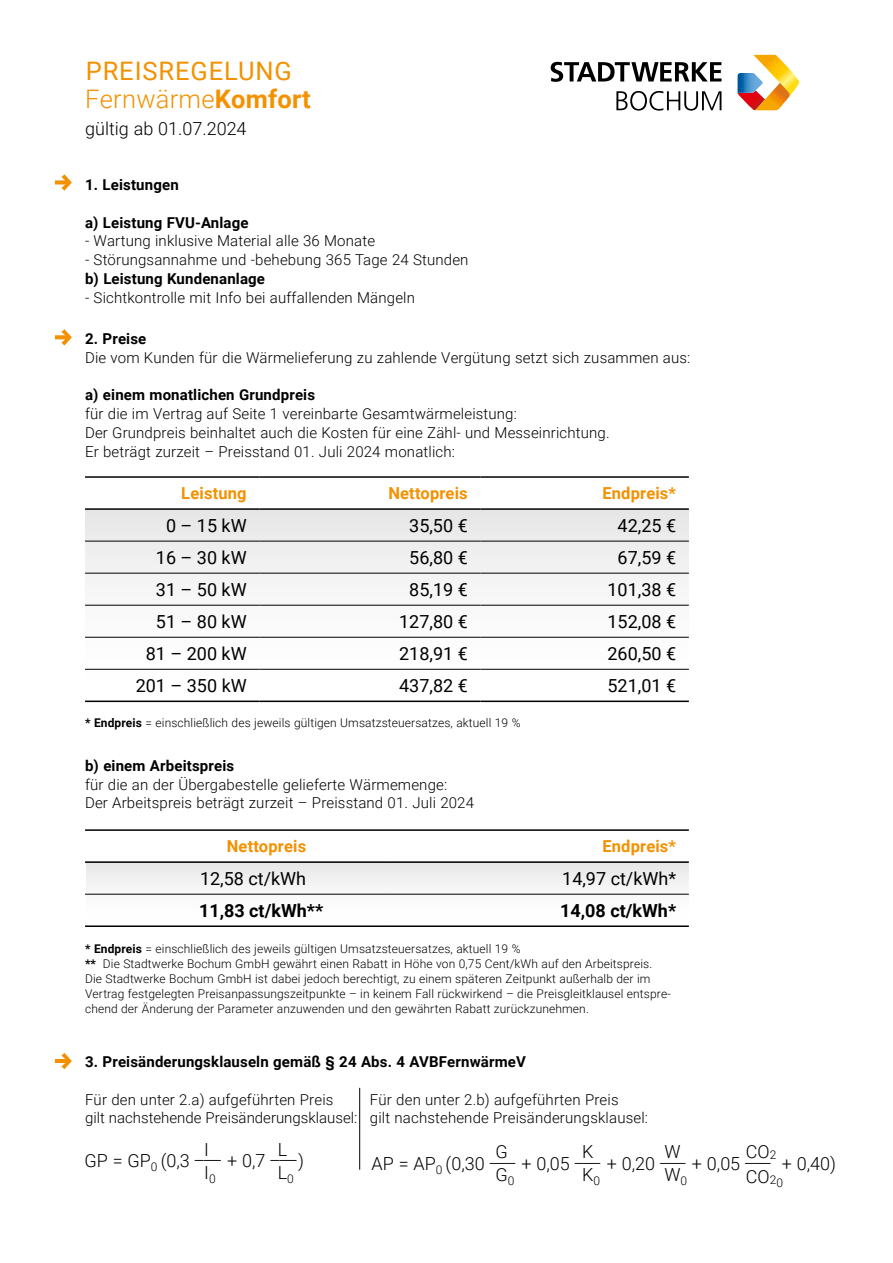
<style>
.page{position:relative;width:893px;height:1263px;background:#fff}
.page>*{position:absolute;margin:0;border:0;box-sizing:border-box;transform-origin:0 0}
.t1{font:25.5px/28.5px "Roboto";letter-spacing:.035em;color:#f39100}
.t2{font:18px "Roboto";color:#000}
.t3{font:300 18px "Roboto";color:#000}
.t4{font:700 18px "Roboto";color:#000}
.t5{font:700 16.5px "Roboto";letter-spacing:.01em;color:#f39100}
.t6{font:300 15px/18.8px "Roboto";letter-spacing:.01em;color:#000}
.t7{font:700 15px "Roboto";letter-spacing:.01em;color:#000}
.t8{font:300 12px/15px "Roboto";letter-spacing:.01em;color:#000}
.s1{font-weight:300}
.s2{font-weight:700}
.s3{font-size:12px}
</style>
<div class="page">
<svg style="left:55px;top:174px;width:17px;height:17px"></svg>
<svg style="left:737px;top:55px;width:62px;height:55px"></svg>
<svg style="left:616px;top:91px;width:105px;height:20px"></svg>
<svg style="left:551px;top:62px;width:170px;height:20px"></svg>
<svg style="left:55px;top:1053px;width:17px;height:16px"></svg>
<hr style="left:359px;top:1088px;width:1px;height:82px;background:#000">
<svg style="left:86px;top:863px;width:603px;height:31px"></svg>
<hr style="left:85px;top:829px;width:302px;height:2px;background:#000">
<hr style="left:387px;top:829px;width:302px;height:2px;background:#000">
<hr style="left:85px;top:861px;width:302px;height:2px;background:#000">
<hr style="left:387px;top:861px;width:302px;height:2px;background:#000">
<hr style="left:85px;top:925px;width:302px;height:2px;background:#000">
<hr style="left:387px;top:925px;width:302px;height:2px;background:#000">
<hr style="left:85px;top:894px;width:302px;height:1px;background:#000">
<hr style="left:387px;top:894px;width:302px;height:1px;background:#000">
<svg style="left:55px;top:329px;width:17px;height:16px"></svg>
<div style="left:85px;top:509px;width:604px;height:193px;background:linear-gradient(to bottom,#eae9e9,#fff)"></div>
<hr style="left:85px;top:541px;width:174px;height:1px;background:#000">
<hr style="left:259px;top:541px;width:221px;height:1px;background:#000">
<hr style="left:480px;top:541px;width:209px;height:1px;background:#000">
<hr style="left:85px;top:573px;width:174px;height:1px;background:#000">
<hr style="left:259px;top:573px;width:221px;height:1px;background:#000">
<hr style="left:480px;top:573px;width:209px;height:1px;background:#000">
<hr style="left:85px;top:605px;width:174px;height:1px;background:#000">
<hr style="left:259px;top:605px;width:221px;height:1px;background:#000">
<hr style="left:480px;top:605px;width:209px;height:1px;background:#000">
<hr style="left:85px;top:637px;width:174px;height:1px;background:#000">
<hr style="left:259px;top:637px;width:221px;height:1px;background:#000">
<hr style="left:480px;top:637px;width:209px;height:1px;background:#000">
<hr style="left:85px;top:669px;width:174px;height:1px;background:#000">
<hr style="left:259px;top:669px;width:221px;height:1px;background:#000">
<hr style="left:480px;top:669px;width:209px;height:1px;background:#000">
<hr style="left:85px;top:476px;width:174px;height:2px;background:#000">
<hr style="left:259px;top:476px;width:221px;height:2px;background:#000">
<hr style="left:480px;top:476px;width:209px;height:2px;background:#000">
<hr style="left:85px;top:508px;width:174px;height:2px;background:#000">
<hr style="left:259px;top:508px;width:221px;height:2px;background:#000">
<hr style="left:480px;top:508px;width:209px;height:2px;background:#000">
<hr style="left:85px;top:700px;width:174px;height:2px;background:#000">
<hr style="left:259px;top:700px;width:221px;height:2px;background:#000">
<hr style="left:480px;top:700px;width:209px;height:2px;background:#000">
<h1 class="t1" style="left:85px;top:56px;width:227px">PREISREGELUNG<br><span class="s1">Fernwärme</span><span class="s2">Komfort</span></h1>
<p class="t3" style="left:85px;top:116px;width:163px">gültig ab 01.07.2024</p>
<p class="t7" style="left:85px;top:174px;width:95px">1. Leistungen</p>
<p class="t7" style="left:85px;top:212px;width:165px">a) Leistung FVU-Anlage</p>
<p class="t6" style="left:85px;top:231px;width:292px">- Wartung inklusive Material alle 36 Monate</p>
<p class="t6" style="left:85px;top:250px;width:385px">- Störungsannahme und -behebung 365 Tage 24 Stunden</p>
<p class="t7" style="left:85px;top:268px;width:181px">b) Leistung Kundenanlage</p>
<p class="t6" style="left:85px;top:287px;width:331px">- Sichtkontrolle mit Info bei auffallenden Mängeln</p>
<p class="t7" style="left:85px;top:328px;width:63px">2. Preise</p>
<p class="t6" style="left:85px;top:348px;width:607px">Die vom Kunden für die Wärmelieferung zu zahlende Vergütung setzt sich zusammen aus:</p>
<p class="t7" style="left:85px;top:385px;width:232px">a) einem monatlichen Grundpreis</p>
<p class="t6" style="left:85px;top:404px;width:526px">für die im Vertrag auf Seite 1 vereinbarte Gesamtwärmeleistung:<br>Der Grundpreis beinhaltet auch die Kosten für eine Zähl- und Messeinrichtung.<br>Er beträgt zurzeit – Preisstand 01. Juli 2024 monatlich:</p>
<p class="t5" style="left:181px;top:481px;width:67px">Leistung</p>
<p class="t5" style="left:388px;top:481px;width:81px">Nettopreis</p>
<p class="t5" style="left:602px;top:481px;width:75px">Endpreis*</p>
<p class="t2" style="left:166px;top:513px;width:82px">0 – 15 kW</p>
<p class="t2" style="left:409px;top:513px;width:60px">35,50 €</p>
<p class="t2" style="left:618px;top:513px;width:60px">42,25 €</p>
<p class="t2" style="left:156px;top:545px;width:92px">16 – 30 kW</p>
<p class="t2" style="left:409px;top:545px;width:60px">56,80 €</p>
<p class="t2" style="left:618px;top:545px;width:60px">67,59 €</p>
<p class="t2" style="left:156px;top:577px;width:92px">31 – 50 kW</p>
<p class="t2" style="left:409px;top:577px;width:60px">85,19 €</p>
<p class="t2" style="left:607px;top:577px;width:70px">101,38 €</p>
<p class="t2" style="left:156px;top:609px;width:92px">51 – 80 kW</p>
<p class="t2" style="left:399px;top:609px;width:70px">127,80 €</p>
<p class="t2" style="left:607px;top:609px;width:70px">152,08 €</p>
<p class="t2" style="left:146px;top:641px;width:102px">81 – 200 kW</p>
<p class="t2" style="left:399px;top:641px;width:70px">218,91 €</p>
<p class="t2" style="left:607px;top:641px;width:70px">260,50 €</p>
<p class="t2" style="left:136px;top:673px;width:112px">201 – 350 kW</p>
<p class="t2" style="left:399px;top:673px;width:70px">437,82 €</p>
<p class="t2" style="left:607px;top:673px;width:70px">521,01 €</p>
<p class="t8" style="left:85px;top:715px;width:437px"><span class="s2">* Endpreis</span> = einschließlich des jeweils gültigen Umsatzsteuersatzes, aktuell 19 %</p>
<p class="t7" style="left:85px;top:755px;width:151px">b) einem Arbeitspreis</p>
<p class="t6" style="left:85px;top:774px;width:391px">für die an der Übergabestelle gelieferte Wärmemenge:<br>Der Arbeitspreis beträgt zurzeit – Preisstand 01. Juli 2024</p>
<p class="t5" style="left:227px;top:834px;width:81px">Nettopreis</p>
<p class="t5" style="left:602px;top:834px;width:75px">Endpreis*</p>
<p class="t2" style="left:200px;top:866px;width:108px">12,58 ct/kWh</p>
<p class="t2" style="left:562px;top:866px;width:115px">14,97 ct/kWh*</p>
<p class="t4" style="left:199px;top:898px;width:126px">11,83 ct/kWh**</p>
<p class="t4" style="left:560px;top:898px;width:117px">14,08 ct/kWh*</p>
<p class="t8" style="left:85px;top:941px;width:587px"><span class="s2">* Endpreis</span> = einschließlich des jeweils gültigen Umsatzsteuersatzes, aktuell 19 %<br><span class="s2">**</span> Die Stadtwerke Bochum GmbH gewährt einen Rabatt in Höhe von 0,75 Cent/kWh auf den Arbeitspreis.<br>Die Stadtwerke Bochum GmbH ist dabei jedoch berechtigt, zu einem späteren Zeitpunkt außerhalb der im Vertrag festgelegten Preisanpassungszeitpunkte – in keinem Fall rückwirkend – die Preisgleitklausel entspre&shy;chend der Änderung der Parameter anzuwenden und den gewährten Rabatt zurückzunehmen.</p>
<p class="t7" style="left:85px;top:1051px;width:442px">3. Preisänderungsklauseln gemäß § 24 Abs. 4 AVBFernwärmeV</p>
<p class="t6" style="left:85px;top:1089px;width:274px">Für den unter 2.a) aufgeführten Preis<br>gilt nachstehende Preisänderungsklausel:</p>
<p class="t6" style="left:370px;top:1089px;width:280px">Für den unter 2.b) aufgeführten Preis<br>gilt nachstehende Preisänderungsklausel:</p>
<p class="t3" style="left:372px;top:1151px;width:466px">AP = AP<sub>0</sub> (0,30 ––– + 0,05 ––– + 0,20 ––– + 0,05 ––– + 0,40)</p>
<p class="t3" style="left:204px;top:1137px;width:6px">I</p>
<p class="t3" style="left:278px;top:1137px;width:11px">L</p>
<p class="t3" style="left:204px;top:1159px;width:13px">I<sub>0</sub></p>
<p class="t3" style="left:278px;top:1159px;width:18px">L<sub>0</sub></p>
<p class="t3" style="left:495px;top:1139px;width:14px">G</p>
<p class="t3" style="left:582px;top:1139px;width:13px">K</p>
<p class="t3" style="left:664px;top:1139px;width:18px">W</p>
<p class="t3" style="left:746px;top:1139px;width:32px">CO<span class="s3">2</span></p>
<p class="t3" style="left:495px;top:1162px;width:20px">G<sub>0</sub></p>
<p class="t3" style="left:582px;top:1162px;width:20px">K<sub>0</sub></p>
<p class="t3" style="left:664px;top:1162px;width:24px">W<sub>0</sub></p>
<p class="t3" style="left:746px;top:1164px;width:39px">CO<span class="s3">2</span><sub>0</sub></p>
<p class="t3" style="left:85px;top:1148px;width:221px">GP = GP<sub>0</sub> (0,3 ––– + 0,7 –––)</p>
</div>
